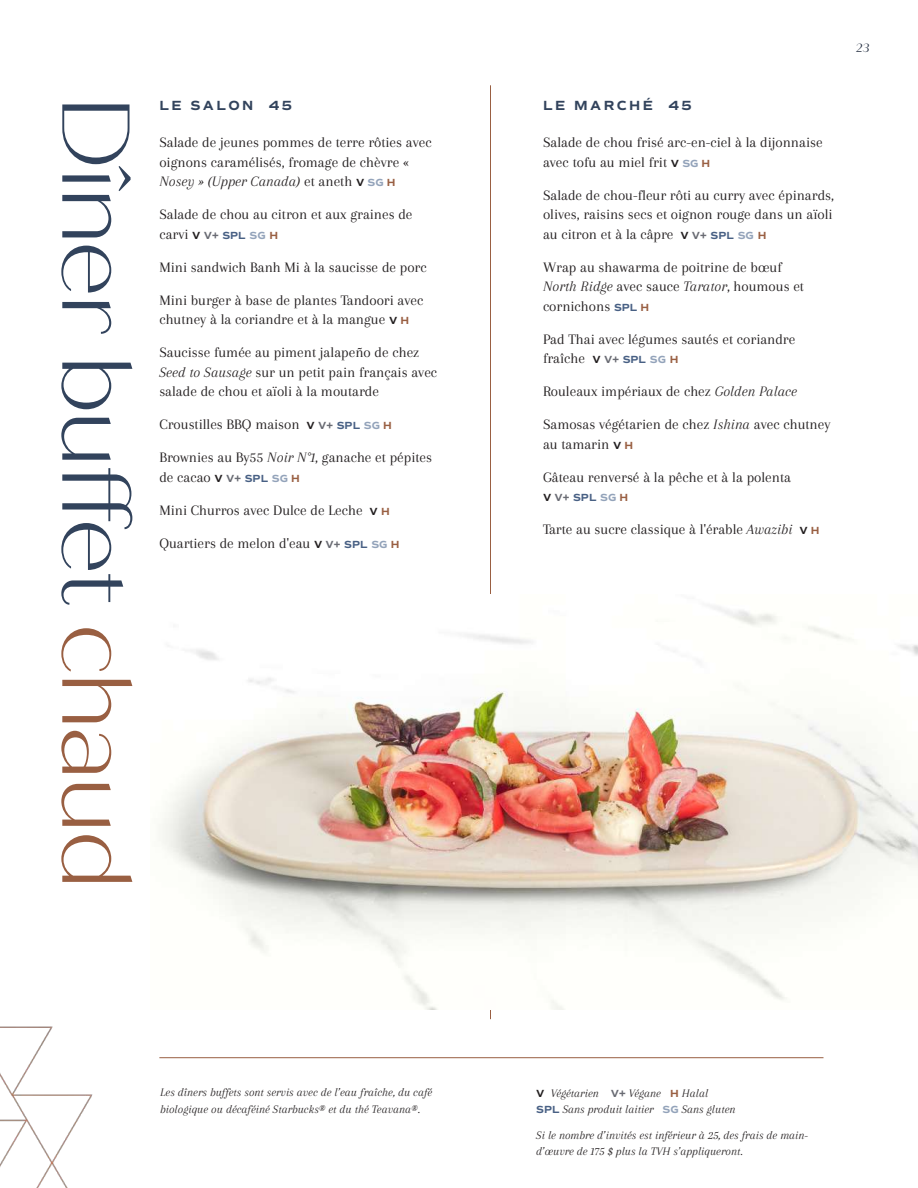
<style>
.page{position:relative;width:918px;height:1188px;background:#fff}
.page>*{position:absolute;margin:0;border:0;box-sizing:border-box;transform-origin:0 0}
.t1{font:300 96px "Quiche Sans";letter-spacing:-.05em;color:#32435c}
.t2{font:15px/19.5px "Arapey";color:#231f20}
.t3{font:700 13.5px "Commuters Sans";letter-spacing:.18em;color:#32435c}
.t4{font:italic 12px/16.5px "Arapey";color:#231f20}
.t5{font:italic 12px "Quiche Sans";color:#232e40}
.t6{font:700 10.5px "Commuters Sans";color:#486084}
.s1{color:#995f42}
.s2{font-style:italic}
.s3{font-family:"Commuters Sans";font-weight:700;font-size:10.5px}
.s4{font-family:"Commuters Sans";font-weight:700;font-size:10.5px;color:#93a3ba}
.s5{font-family:"Commuters Sans";font-weight:700;font-size:10.5px;color:#995f42}
.s6{font-family:"Commuters Sans";font-weight:700;font-size:10.5px;color:#696b73}
.s7{font-family:"Commuters Sans";font-weight:700;font-size:10.5px;color:#486084}
.s8{color:#231f20}
.s9{color:#696b73}
.s10{color:#93a3ba}
.s11{font-family:"Commuters Sans";font-weight:700;font-style:normal;font-size:10.5px}
.s12{font-family:"Commuters Sans";font-weight:700;font-style:normal;font-size:10.5px;color:#696b73}
.s13{font-family:"Commuters Sans";font-weight:700;font-style:normal;font-size:10.5px;color:#995f42}
.s14{font-family:"Commuters Sans";font-weight:700;font-style:normal;font-size:10.5px;color:#486084}
.s15{font-family:"Commuters Sans";font-weight:700;font-style:normal;font-size:10.5px;color:#93a3ba}
</style>
<div class="page">
<hr style="left:490px;top:85px;width:1px;height:934px;background:#995f42">
<img style="left:0;top:1026px;width:93px;height:162px">
<hr style="left:159px;top:1057px;width:665px;height:1px;background:#995f42">
<img style="left:158px;top:594px;width:760px;height:416px">
<h1 class="t1" style="left:152px;top:94px;width:798px;rotate:90deg">Dîner buffet <span class="s1">chaud</span></h1>
<p class="t3" style="left:159px;top:97px;width:134px">LE SALON 45</p>
<p class="t2" style="left:159px;top:133px;width:274px">Salade de jeunes pommes de terre rôties avec oignons caramélisés, fromage de chèvre «<br><span class="s2">Nosey » (Upper Canada)</span> et aneth <span class="s3">V</span> <span class="s4">SG</span> <span class="s5">H</span></p>
<p class="t2" style="left:159px;top:205px;width:255px">Salade de chou au citron et aux graines de carvi <span class="s3">V</span> <span class="s6">V+</span> <span class="s7">SPL</span> <span class="s4">SG</span> <span class="s5">H</span></p>
<p class="t2" style="left:159px;top:257px;width:269px">Mini sandwich Banh Mi à la saucisse de porc</p>
<p class="t2" style="left:159px;top:290px;width:266px">Mini burger à base de plantes Tandoori avec chutney à la coriandre et à la mangue <span class="s3">V</span> <span class="s5">H</span></p>
<p class="t2" style="left:159px;top:343px;width:279px">Saucisse fumée au piment jalapeño de chez<br><span class="s2">Seed to Sausage</span> sur un petit pain français avec salade de chou et aïoli à la moutarde</p>
<p class="t2" style="left:159px;top:415px;width:234px">Croustilles BBQ maison <span class="s3">V</span> <span class="s6">V+</span> <span class="s7">SPL</span> <span class="s4">SG</span> <span class="s5">H</span></p>
<p class="t2" style="left:159px;top:448px;width:274px">Brownies au By55 <span class="s2">Noir N°1</span>, ganache et pépites de cacao <span class="s3">V</span> <span class="s6">V+</span> <span class="s7">SPL</span> <span class="s4">SG</span> <span class="s5">H</span></p>
<p class="t2" style="left:159px;top:500px;width:232px">Mini Churros avec Dulce de Leche <span class="s3">V</span> <span class="s5">H</span></p>
<p class="t2" style="left:159px;top:533px;width:242px">Quartiers de melon d'eau <span class="s3">V</span> <span class="s6">V+</span> <span class="s7">SPL</span> <span class="s4">SG</span> <span class="s5">H</span></p>
<p class="t4" style="left:160px;top:1084px;width:274px">Les dîners buffets sont servis avec de l’eau fraîche, du café biologique ou décaféiné Starbucks® et du thé Teavana®.</p>
<p class="t3" style="left:543px;top:97px;width:150px">LE MARCHÉ 45</p>
<p class="t2" style="left:543px;top:133px;width:281px">Salade de chou frisé arc-en-ciel à la dijonnaise avec tofu au miel frit <span class="s3">V</span> <span class="s4">SG</span> <span class="s5">H</span></p>
<p class="t2" style="left:543px;top:185px;width:292px;text-align:justify">Salade de chou-fleur rôti au curry avec épinards, olives, raisins secs et oignon rouge dans un aïoli au citron et à la câpre <span class="s3">V</span> <span class="s6">V+</span> <span class="s7">SPL</span> <span class="s4">SG</span> <span class="s5">H</span></p>
<p class="t2" style="left:543px;top:257px;width:263px">Wrap au shawarma de poitrine de bœuf<br><span class="s2">North Ridge</span> avec sauce <span class="s2">Tarator</span>, houmous et cornichons <span class="s7">SPL</span> <span class="s5">H</span></p>
<p class="t2" style="left:543px;top:329px;width:254px">Pad Thai avec légumes sautés et coriandre fraîche <span class="s3">V</span> <span class="s6">V+</span> <span class="s7">SPL</span> <span class="s4">SG</span> <span class="s5">H</span></p>
<p class="t2" style="left:543px;top:375px;width:289px;line-height:33px">Rouleaux impériaux de chez <span class="s2">Golden Palace<br></span>Samosas végétarien de chez <span class="s2">Ishina</span> avec chutney</p>
<p class="t2" style="left:543px;top:434px;width:92px">au tamarin <span class="s3">V</span> <span class="s5">H</span></p>
<p class="t2" style="left:543px;top:467px;width:250px">Gâteau renversé à la pêche et à la polenta</p>
<p class="t6" style="left:543px;top:491px;width:87px"><span class="s8">V</span> <span class="s9">V+</span> SPL <span class="s10">SG</span> <span class="s1">H</span></p>
<p class="t2" style="left:543px;top:520px;width:278px">Tarte au sucre classique à l'érable <span class="s2">Awazibi</span> <span class="s3">V</span> <span class="s5">H</span></p>
<p class="t5" style="left:856px;top:40px;width:15px">23</p>
<p class="t4" style="left:536px;top:1085px;width:201px"><span class="s11">V</span> Végétarien <span class="s12">V+</span> Végane <span class="s13">H</span> Halal<br><span class="s14">SPL</span> Sans produit laitier <span class="s15">SG</span> Sans gluten</p>
<p class="t4" style="left:536px;top:1127px;width:273px">Si le nombre d’invités est inférieur à 25, des frais de main&shy;d’œuvre de 175 $ plus la TVH s’appliqueront.</p>
</div>
